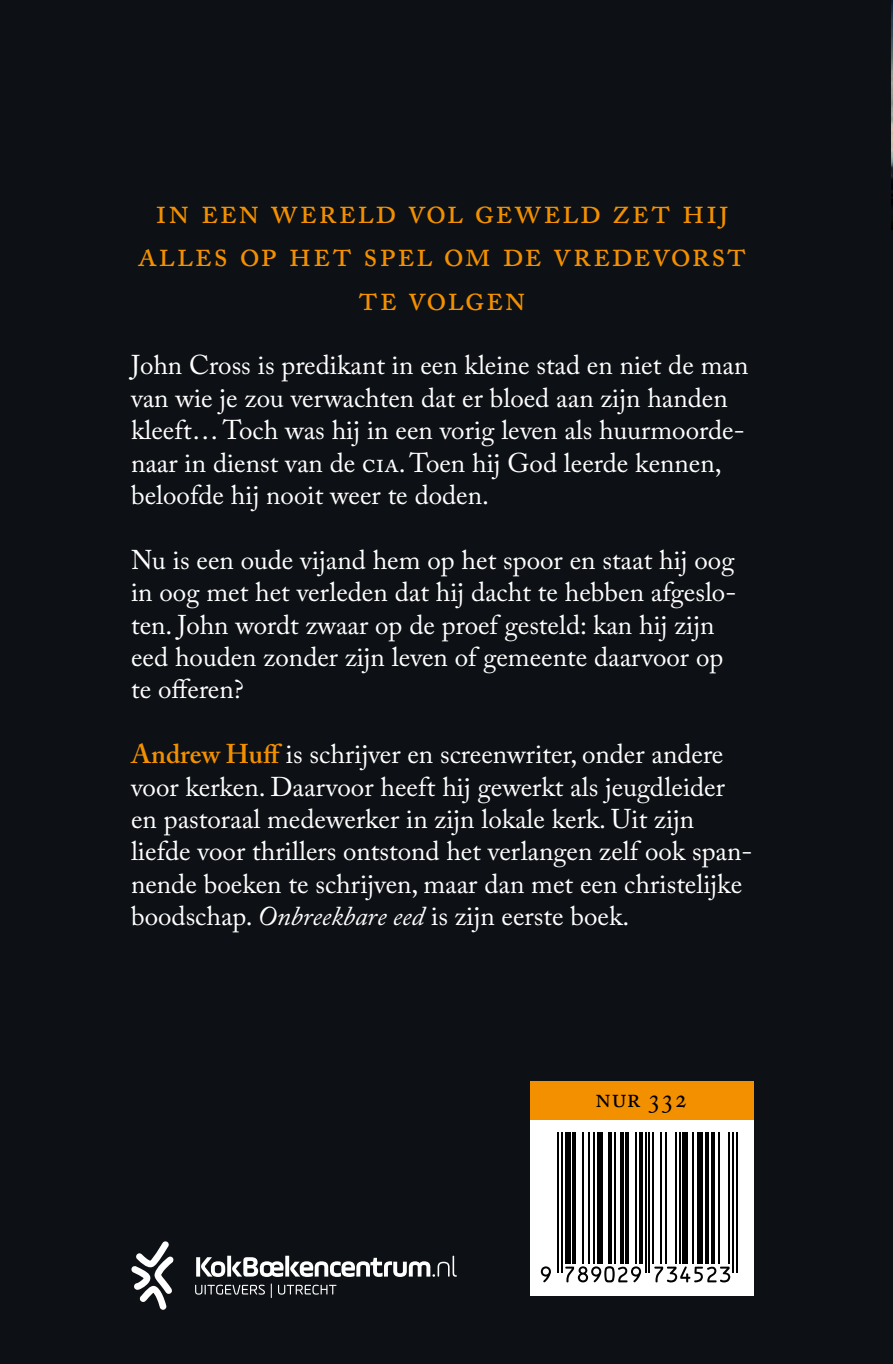
<style>
.page{position:relative;width:893px;height:1364px;background:#fff}
.page>*{position:absolute;margin:0;border:0;box-sizing:border-box;transform-origin:0 0}
.t1{font:36px/43.2px "Adobe Caslon Pro";letter-spacing:.03em;color:#f39000;text-align:center}
.t2{font:27px/32.4px "Adobe Caslon Pro";color:#fff}
.t3{font:27px "Adobe Caslon Pro";color:#000}
.s1{font-weight:600;color:#f39000}
.s2{font-style:italic}
</style>
<div class="page">
<hr style="left:890px;top:0;width:2px;height:1364px;background:#0d1014">
<img style="left:891px;top:0;width:1px;height:229px">
<img style="left:891px;top:34px;width:1px;height:38px">
<div style="left:0;top:0;width:890px;height:1364px;background:#0d1014"></div>
<div style="left:530px;top:1120px;width:223px;height:175px;background:#fff"></div>
<svg style="left:541px;top:1266px;width:10px;height:16px"></svg>
<hr style="left:557px;top:1132px;width:2px;height:141px;background:#000">
<hr style="left:561px;top:1132px;width:2px;height:141px;background:#000">
<div style="left:565px;top:1132px;width:5px;height:132px;background:#000"></div>
<hr style="left:572px;top:1132px;width:4px;height:132px;background:#000">
<hr style="left:582px;top:1132px;width:2px;height:132px;background:#000">
<hr style="left:588px;top:1132px;width:1px;height:132px;background:#000">
<hr style="left:593px;top:1132px;width:2px;height:132px;background:#000">
<div style="left:597px;top:1132px;width:6px;height:132px;background:#000"></div>
<hr style="left:608px;top:1132px;width:4px;height:132px;background:#000">
<hr style="left:614px;top:1132px;width:2px;height:132px;background:#000">
<svg style="left:620px;top:1132px;width:3px;height:132px"></svg>
<hr style="left:625px;top:1132px;width:4px;height:132px;background:#000">
<svg style="left:565px;top:1266px;width:76px;height:16px"></svg>
<hr style="left:635px;top:1132px;width:2px;height:132px;background:#000">
<hr style="left:639px;top:1132px;width:3px;height:132px;background:#000">
<hr style="left:644px;top:1132px;width:2px;height:141px;background:#000">
<hr style="left:648px;top:1132px;width:2px;height:141px;background:#000">
<hr style="left:652px;top:1132px;width:2px;height:132px;background:#000">
<hr style="left:659px;top:1132px;width:2px;height:132px;background:#000">
<hr style="left:665px;top:1132px;width:2px;height:132px;background:#000">
<hr style="left:675px;top:1132px;width:1px;height:132px;background:#000">
<hr style="left:678px;top:1132px;width:2px;height:132px;background:#000">
<div style="left:682px;top:1132px;width:6px;height:132px;background:#000"></div>
<hr style="left:692px;top:1132px;width:1px;height:132px;background:#000">
<div style="left:697px;top:1132px;width:6px;height:132px;background:#000"></div>
<hr style="left:705px;top:1132px;width:4px;height:132px;background:#000">
<hr style="left:711px;top:1132px;width:3px;height:132px;background:#000">
<svg style="left:654px;top:1266px;width:76px;height:16px"></svg>
<hr style="left:718px;top:1132px;width:2px;height:132px;background:#000">
<hr style="left:728px;top:1132px;width:1px;height:132px;background:#000">
<hr style="left:731px;top:1132px;width:2px;height:141px;background:#000">
<hr style="left:735px;top:1132px;width:2px;height:141px;background:#000">
<div style="left:530px;top:1082px;width:223px;height:38px;background:#f39000"></div>
<svg style="left:196px;top:1255px;width:261px;height:22px"></svg>
<svg style="left:195px;top:1284px;width:70px;height:10px"></svg>
<svg style="left:271px;top:1283px;width:1px;height:15px"></svg>
<svg style="left:278px;top:1284px;width:58px;height:10px"></svg>
<svg style="left:131px;top:1241px;width:42px;height:69px"></svg>
<h1 class="t1" style="left:138px;top:189px;width:610px">In een wereld vol geweld zet hij alles op het spel om de Vredevorst te volgen</h1>
<p class="t2" style="left:131px;top:349px;width:618px">John Cross is predikant in een kleine stad en niet de man van wie je zou verwachten dat er bloed aan zijn handen kleeft… Toch was hij in een vorig leven als huurmoorde&shy;naar in dienst van de CIA. Toen hij God leerde kennen, beloofde hij nooit weer te doden.</p>
<p class="t2" style="left:131px;top:543px;width:606px">Nu is een oude vijand hem op het spoor en staat hij oog in oog met het verleden dat hij dacht te hebben afgeslo&shy;ten. John wordt zwaar op de proef gesteld: kan hij zijn eed houden zonder zijn leven of gemeente daarvoor op te offeren?</p>
<p class="t2" style="left:131px;top:738px;width:622px"><span class="s1">Andrew Huff</span> is schrijver en screenwriter, onder andere voor kerken. Daarvoor heeft hij gewerkt als jeugdleider en pastoraal medewerker in zijn lokale kerk. Uit zijn liefde voor thrillers ontstond het verlangen zelf ook span&shy;nende boeken te schrijven, maar dan met een christelijke boodschap. <span class="s2">Onbreekbare eed</span> is zijn eerste boek.</p>
<p class="t3" style="left:595px;top:1082px;width:16px">NUR</p>
<p class="t3" style="left:647px;top:1082px;width:42px">332</p>
</div>
